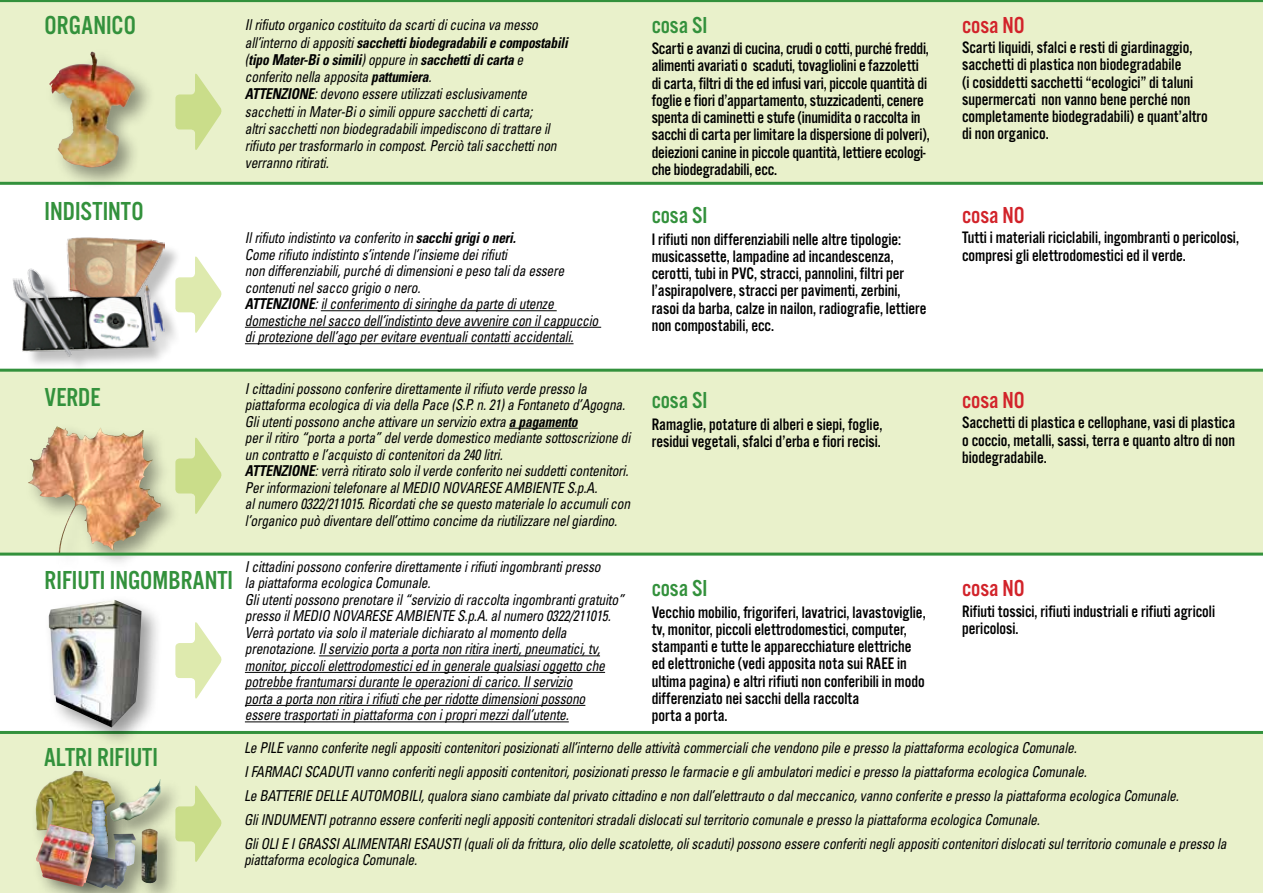
<style>
.page{position:relative;width:1263px;height:893px;background:#fff}
.page>*{position:absolute;margin:0;border:0;box-sizing:border-box;transform-origin:0 0}
.t1{font:27px "Alternate Got No 3 D";color:#33913c}
.t2{font:24px "Alternate Got No 3 D";color:#33913c}
.t3{font:24px "Alternate Got No 3 D";color:#d2232a}
.t4{font:17.25px/17.2px "Alternate Got No 3 D";color:#000}
.t5{font:italic condensed 15px/16.5px "Univers";letter-spacing:-.015em;color:#000;scale:.9 1}
.s1{font-weight:700}
</style>
<div class="page">
<div style="left:0;top:370px;width:1263px;height:183px;background:#e9f1cb"></div>
<div style="left:25px;top:422px;width:157px;height:152px;background:#000;opacity:.4"></div>
<img style="left:27px;top:426px;width:134px;height:127px">
<div style="left:0;top:732px;width:1263px;height:161px;background:#e9f1cb"></div>
<hr style="left:0;top:369px;width:1263px;height:3px;background:#33913c">
<hr style="left:0;top:553px;width:1263px;height:3px;background:#33913c">
<hr style="left:0;top:731px;width:1263px;height:3px;background:#33913c">
<div style="left:0;top:0;width:1263px;height:182px;background:#e9f1cb"></div>
<hr style="left:0;top:0;width:1263px;height:2px;background:#33913c">
<hr style="left:0;top:182px;width:1263px;height:3px;background:#33913c">
<div style="left:45px;top:47px;width:112px;height:143px;background:#000;opacity:.4"></div>
<img style="left:49px;top:52px;width:87px;height:117px">
<div style="left:43px;top:595px;width:121px;height:154px;background:#000;opacity:.4"></div>
<img style="left:49px;top:600px;width:93px;height:127px">
<div style="left:136px;top:824px;width:44px;height:69px;background:#000;opacity:.4"></div>
<div style="left:31px;top:765px;width:106px;height:104px;background:#000;opacity:.4"></div>
<img style="left:59px;top:770px;width:17px;height:8px">
<div style="left:44px;top:795px;width:114px;height:98px;background:#000;opacity:.4"></div>
<img style="left:49px;top:800px;width:87px;height:89px">
<div style="left:105px;top:776px;width:78px;height:67px;background:#000;opacity:.4"></div>
<img style="left:110px;top:779px;width:51px;height:42px">
<div style="left:31px;top:819px;width:86px;height:74px;background:#000;opacity:.4"></div>
<img style="left:36px;top:824px;width:59px;height:63px">
<svg style="left:175px;top:784px;width:47px;height:79px"></svg>
<svg style="left:175px;top:622px;width:47px;height:77px"></svg>
<svg style="left:175px;top:437px;width:47px;height:78px"></svg>
<svg style="left:182px;top:256px;width:40px;height:77px"></svg>
<svg style="left:175px;top:73px;width:47px;height:77px"></svg>
<div style="left:17px;top:240px;width:165px;height:133px;background:#000;opacity:.25"></div>
<img style="left:13px;top:237px;width:151px;height:123px">
<hr style="left:509px;top:428px;width:69px;height:1px;background:#000">
<hr style="left:321px;top:310px;width:236px;height:1px;background:#000">
<hr style="left:245px;top:327px;width:356px;height:1px;background:#000">
<hr style="left:245px;top:343px;width:328px;height:1px;background:#000">
<hr style="left:319px;top:655px;width:281px;height:1px;background:#000">
<hr style="left:245px;top:672px;width:360px;height:1px;background:#000">
<hr style="left:245px;top:688px;width:327px;height:1px;background:#000">
<hr style="left:245px;top:705px;width:340px;height:1px;background:#000">
<hr style="left:245px;top:721px;width:324px;height:1px;background:#000">
<h1 class="t1" style="left:45px;top:11px;width:93px">ORGANICO</h1>
<h1 class="t1" style="left:45px;top:197px;width:100px">INDISTINTO</h1>
<p class="t5" style="left:245px;top:16px;width:360px;line-height:17.2px">Il rifiuto organico costituito da scarti di cucina va messo all’interno di appositi <span class="s1">sacchetti biodegradabili e compostabili </span>(<span class="s1">tipo Mater-Bi o simili</span>) oppure in <span class="s1">sacchetti di carta</span> e conferito nella apposita <span class="s1">pattumiera</span>.<br><span class="s1">ATTENZIONE</span>: devono essere utilizzati esclusivamente sacchetti in Mater-Bi o simili oppure sacchetti di carta;<br>altri sacchetti non biodegradabili impediscono di trattare il rifiuto per trasformarlo in compost. Perciò tali sacchetti non verranno ritirati.</p>
<p class="t5" style="left:245px;top:229px;width:394px">Il rifiuto indistinto va conferito in <span class="s1">sacchi grigi o neri.<br></span>Come rifiuto indistinto s’intende l’insieme dei rifiuti<br>non differenziabili, purché di dimensioni e peso tali da essere contenuti nel sacco grigio o nero.<br><span class="s1">ATTENZIONE</span>: il conferimento di siringhe da parte di utenze domestiche nel sacco dell’indistinto deve avvenire con il cappuccio di protezione dell’ago per evitare eventuali contatti accidentali.</p>
<h2 class="t2" style="left:652px;top:12px;width:57px">cosa SI</h2>
<h2 class="t3" style="left:962px;top:12px;width:64px">cosa NO</h2>
<p class="t4" style="left:652px;top:40px;width:280px">Scarti e avanzi di cucina, crudi o cotti, purché freddi, alimenti avariati o scaduti, tovagliolini e fazzoletti di carta, filtri di the ed infusi vari, piccole quantità di foglie e fiori d’appartamento, stuzzicadenti, cenere spenta di caminetti e stufe (inumidita o raccolta in sacchi di carta per limitare la dispersione di polveri), deiezioni canine in piccole quantità, lettiere ecologi&shy;che biodegradabili, ecc.</p>
<p class="t4" style="left:962px;top:39px;width:247px">Scarti liquidi, sfalci e resti di giardinaggio, sacchetti di plastica non biodegradabile<br>(i cosiddetti sacchetti “ecologici” di taluni supermercati non vanno bene perché non completamente biodegradabili) e quant’altro di non organico.</p>
<h2 class="t2" style="left:652px;top:203px;width:57px">cosa SI</h2>
<h2 class="t3" style="left:962px;top:203px;width:64px">cosa NO</h2>
<p class="t4" style="left:652px;top:230px;width:276px">I rifiuti non differenziabili nelle altre tipologie: musicassette, lampadine ad incandescenza, cerotti, tubi in PVC, stracci, pannolini, filtri per l’aspirapolvere, stracci per pavimenti, zerbini, rasoi da barba, calze in nailon, radiografie, lettiere non compostabili, ecc.</p>
<p class="t4" style="left:962px;top:229px;width:278px">Tutti i materiali riciclabili, ingombranti o pericolosi, compresi gli elettrodomestici ed il verde.</p>
<h1 class="t1" style="left:45px;top:383px;width:57px">VERDE</h1>
<p class="t5" style="left:245px;top:380px;width:430px">I cittadini possono conferire direttamente il rifiuto verde presso la piattaforma ecologica di via della Pace (S.P. n. 21) a Fontaneto d’Agogna.<br>Gli utenti possono anche attivare un servizio extra <span class="s1">a pagamento<br></span>per il ritiro “porta a porta” del verde domestico mediante sottoscrizione di un contratto e l’acquisto di contenitori da 240 litri.<br><span class="s1">ATTENZIONE</span>: verrà ritirato solo il verde conferito nei suddetti contenitori.<br>Per informazioni telefonare al MEDIO NOVARESE AMBIENTE S.p.A.<br>al numero 0322/211015. Ricordati che se questo materiale lo accumuli con l’organico può diventare dell’ottimo concime da riutilizzare nel giardino.</p>
<h2 class="t2" style="left:652px;top:388px;width:57px">cosa SI</h2>
<h2 class="t3" style="left:962px;top:388px;width:64px">cosa NO</h2>
<p class="t4" style="left:652px;top:415px;width:232px">Ramaglie, potature di alberi e siepi, foglie, residui vegetali, sfalci d’erba e fiori recisi.</p>
<p class="t4" style="left:962px;top:414px;width:275px;text-align:justify">Sacchetti di plastica e cellophane, vasi di plastica o coccio, metalli, sassi, terra e quanto altro di non biodegradabile.</p>
<h1 class="t1" style="left:45px;top:566px;width:190px">RIFIUTI INGOMBRANTI</h1>
<h1 class="t1" style="left:44px;top:743px;width:116px">ALTRI RIFIUTI</h1>
<p class="t5" style="left:245px;top:558px;width:423px">I cittadini possono conferire direttamente i rifiuti ingombranti presso<br>la piattaforma ecologica Comunale.<br>Gli utenti possono prenotare il “servizio di raccolta ingombranti gratuito” presso il MEDIO NOVARESE AMBIENTE S.p.A. al numero 0322/211015.<br>Verrà portato via solo il materiale dichiarato al momento della prenotazione. Il servizio porta a porta non ritira inerti, pneumatici, tv, monitor, piccoli elettrodomestici ed in generale qualsiasi oggetto che potrebbe frantumarsi durante le operazioni di carico. Il servizio<br>porta a porta non ritira i rifiuti che per ridotte dimensioni possono essere trasportati in piattaforma con i propri mezzi dall’utente.</p>
<h2 class="t2" style="left:652px;top:576px;width:57px">cosa SI</h2>
<h2 class="t3" style="left:962px;top:576px;width:64px">cosa NO</h2>
<p class="t4" style="left:652px;top:603px;width:275px">Vecchio mobilio, frigoriferi, lavatrici, lavastoviglie, tv, monitor, piccoli elettrodomestici, computer, stampanti e tutte le apparecchiature elettriche ed elettroniche (vedi apposita nota sui RAEE in ultima pagina) e altri rifiuti non conferibili in modo differenziato nei sacchi della raccolta<br>porta a porta.</p>
<p class="t4" style="left:962px;top:602px;width:254px">Rifiuti tossici, rifiuti industriali e rifiuti agricoli pericolosi.</p>
<p class="t5" style="left:244px;top:735px;width:1093px;line-height:24px">Le PILE vanno conferite negli appositi contenitori posizionati all’interno delle attività commerciali che vendono pile e presso la piattaforma ecologica Comunale.<br>I FARMACI SCADUTI vanno conferiti negli appositi contenitori, posizionati presso le farmacie e gli ambulatori medici e presso la piattaforma ecologica Comunale.<br>Le BATTERIE DELLE AUTOMOBILI, qualora siano cambiate dal privato cittadino e non dall’elettrauto o dal meccanico, vanno conferite e presso la piattaforma ecologica Comunale.<br>Gli INDUMENTI potranno essere conferiti negli appositi contenitori stradali dislocati sul territorio comunale e presso la piattaforma ecologica Comunale.<br>Gli OLI E I GRASSI ALIMENTARI ESAUSTI (quali oli da frittura, olio delle scatolette, oli scaduti) possono essere conferiti negli appositi contenitori dislocati sul territorio comunale e presso la</p>
<p class="t5" style="left:244px;top:852px;width:194px">piattaforma ecologica Comunale.</p>
</div>
